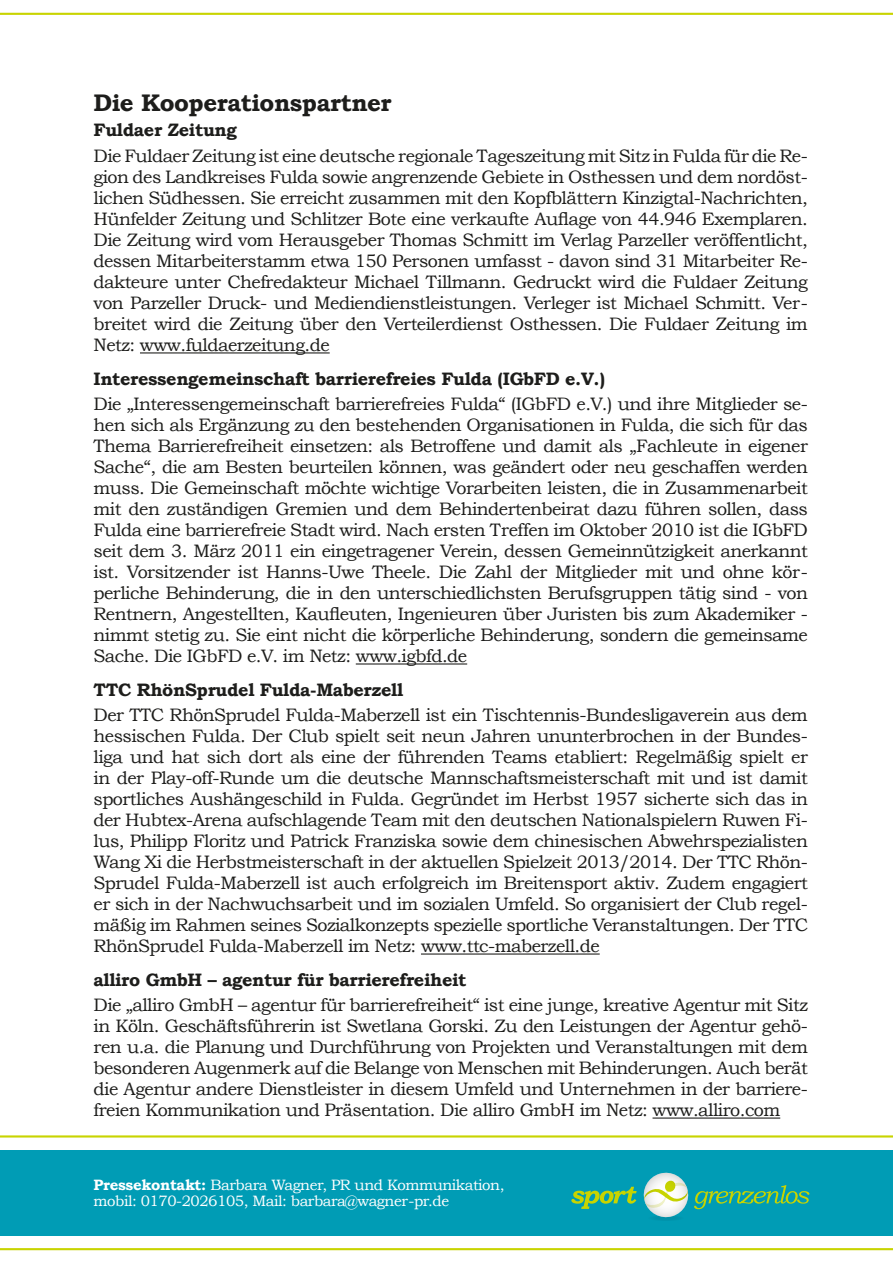
<style>
.page{position:relative;width:893px;height:1263px;background:#fff}
.page>*{position:absolute;margin:0;border:0;box-sizing:border-box;transform-origin:0 0}
.t1{font:700 24px "Bookman Old Style";letter-spacing:-.02em;color:#1d1d1b}
.t2{font:18px/21px "Bookman Old Style";letter-spacing:-.03em;color:#1d1d1b;text-align:justify}
.t3{font:700 18px "Bookman Old Style";letter-spacing:-.02em;color:#1d1d1b}
.t4{font:15px/16.5px "Bookman Old Style";letter-spacing:-.03em;color:#fff}
.s1{font-weight:700}
</style>
<div class="page">
<div style="left:0;top:1150px;width:893px;height:85px;background:#009cb5"></div>
<hr style="left:0;top:13px;width:893px;height:2px;background:#c8d400">
<hr style="left:0;top:1248px;width:893px;height:2px;background:#c8d400">
<div style="left:648px;top:1215px;width:36px;height:6px;background:#0091a9;border-radius:50%"></div>
<svg style="left:571px;top:1172px;width:238px;height:46px"></svg>
<hr style="left:0;top:1135px;width:893px;height:2px;background:#c8d400">
<hr style="left:140px;top:352px;width:190px;height:1px;background:#1d1d1b">
<hr style="left:356px;top:663px;width:111px;height:1px;background:#1d1d1b">
<hr style="left:421px;top:953px;width:179px;height:1px;background:#1d1d1b">
<hr style="left:652px;top:1117px;width:128px;height:1px;background:#1d1d1b">
<h1 class="t1" style="left:94px;top:88px;width:300px">Die Kooperationspartner</h1>
<p class="t3" style="left:94px;top:119px;width:145px">Fuldaer Zeitung</p>
<p class="t2" style="left:94px;top:145px;width:716px">Die Fuldaer Zeitung ist eine deutsche regionale Tageszeitung mit Sitz in Fulda für die Re&shy;gion des Landkreises Fulda sowie angrenzende Gebiete in Osthessen und dem nordöst&shy;lichen Südhessen. Sie erreicht zusammen mit den Kopfblättern Kinzigtal-Nachrichten, Hünfelder Zeitung und Schlitzer Bote eine verkaufte Auflage von 44.946 Exemplaren.<br>Die Zeitung wird vom Herausgeber Thomas Schmitt im Verlag Parzeller veröffentlicht, dessen Mitarbeiterstamm etwa 150 Personen umfasst - davon sind 31 Mitarbeiter Re&shy;dakteure unter Chefredakteur Michael Tillmann. Gedruckt wird die Fuldaer Zeitung von Parzeller Druck- und Mediendienstleistungen. Verleger ist Michael Schmitt. Ver&shy;breitet wird die Zeitung über den Verteilerdienst Osthessen. Die Fuldaer Zeitung im Netz: www.fuldaerzeitung.de</p>
<p class="t3" style="left:94px;top:368px;width:513px">Interessengemeinschaft barrierefreies Fulda (IGbFD e.V.)</p>
<p class="t2" style="left:94px;top:393px;width:716px">Die „Interessengemeinschaft barrierefreies Fulda“ (IGbFD e.V.) und ihre Mitglieder se&shy;hen sich als Ergänzung zu den bestehenden Organisationen in Fulda, die sich für das Thema Barrierefreiheit einsetzen: als Betroffene und damit als „Fachleute in eigener Sache“, die am Besten beurteilen können, was geändert oder neu geschaffen werden muss. Die Gemeinschaft möchte wichtige Vorarbeiten leisten, die in Zusammenarbeit mit den zuständigen Gremien und dem Behindertenbeirat dazu führen sollen, dass Fulda eine barrierefreie Stadt wird. Nach ersten Treffen im Oktober 2010 ist die IGbFD seit dem 3. März 2011 ein eingetragener Verein, dessen Gemeinnützigkeit anerkannt ist. Vorsitzender ist Hanns-Uwe Theele. Die Zahl der Mitglieder mit und ohne kör&shy;perliche Behinderung, die in den unterschiedlichsten Berufsgruppen tätig sind - von Rentnern, Angestellten, Kaufleuten, Ingenieuren über Juristen bis zum Akademiker - nimmt stetig zu. Sie eint nicht die körperliche Behinderung, sondern die gemeinsame Sache. Die IGbFD e.V. im Netz: www.igbfd.de</p>
<p class="t3" style="left:94px;top:679px;width:311px">TTC RhönSprudel Fulda-Maberzell</p>
<p class="t2" style="left:94px;top:704px;width:716px">Der TTC RhönSprudel Fulda-Maberzell ist ein Tischtennis-Bundesligaverein aus dem hessischen Fulda. Der Club spielt seit neun Jahren ununterbrochen in der Bundes&shy;liga und hat sich dort als eine der führenden Teams etabliert: Regelmäßig spielt er in der Play-off-Runde um die deutsche Mannschaftsmeisterschaft mit und ist damit sportliches Aushängeschild in Fulda. Gegründet im Herbst 1957 sicherte sich das in der Hubtex-Arena aufschlagende Team mit den deutschen Nationalspielern Ruwen Fi&shy;lus, Philipp Floritz und Patrick Franziska sowie dem chinesischen Abwehrspezialisten Wang Xi die Herbstmeisterschaft in der aktuellen Spielzeit 2013/2014. Der TTC Rhön-Sprudel Fulda-Maberzell ist auch erfolgreich im Breitensport aktiv. Zudem engagiert er sich in der Nachwuchsarbeit und im sozialen Umfeld. So organisiert der Club regel&shy;mäßig im Rahmen seines Sozialkonzepts spezielle sportliche Veranstaltungen. Der TTC RhönSprudel Fulda-Maberzell im Netz: www.ttc-maberzell.de</p>
<p class="t3" style="left:94px;top:969px;width:374px">alliro GmbH – agentur für barrierefreiheit</p>
<p class="t2" style="left:94px;top:994px;width:716px">Die „alliro GmbH – agentur für barrierefreiheit“ ist eine junge, kreative Agentur mit Sitz in Köln. Geschäftsführerin ist Swetlana Gorski. Zu den Leistungen der Agentur gehö&shy;ren u.a. die Planung und Durchführung von Projekten und Veranstaltungen mit dem besonderen Augenmerk auf die Belange von Menschen mit Behinderungen. Auch berät die Agentur andere Dienstleister in diesem Umfeld und Unternehmen in der barriere&shy;freien Kommunikation und Präsentation. Die alliro GmbH im Netz: www.alliro.com</p>
<p class="t4" style="left:94px;top:1176px;width:412px"><span class="s1">Pressekontakt:</span> Barbara Wagner, PR und Kommunikation, mobil: 0170-2026105, Mail: barbara@wagner-pr.de</p>
</div>
